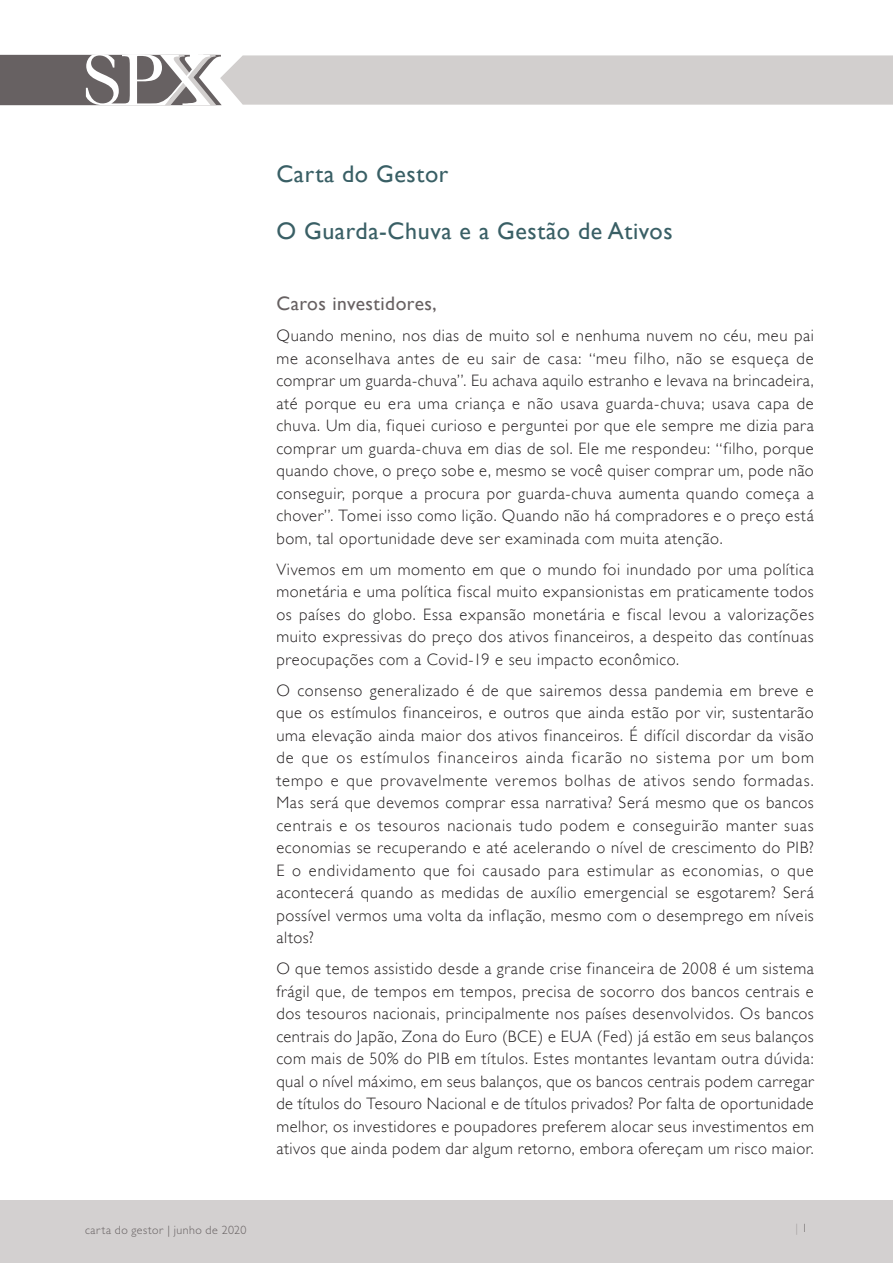
<style>
.page{position:relative;width:893px;height:1263px;background:#fff}
.page>*{position:absolute;margin:0;border:0;box-sizing:border-box;transform-origin:0 0}
.titulo{font:24px "Gill Sans";letter-spacing:.025em;color:#395f65}
.titulo-2{font:19.5px "Gill Sans";letter-spacing:.025em;color:#676162}
.texto{font:300 16.5px/22.5px "Gill Sans";letter-spacing:.035em;color:#231f20;text-align:justify}
.t1{font:300 12px "Gill Sans MT Pro";letter-spacing:.045em;color:#676162}
.texto-2{font:300 12px "Gill Sans MT Pro";color:#a59fa0}
.s1{color:#676162}
</style>
<div class="page">
<div style="left:0;top:1200px;width:893px;height:63px;background:#d3d0d0"></div>
<svg style="left:0;top:54px;width:893px;height:51px;background:#c3c0bf"></svg>
<p class="titulo" style="left:276px;top:160px;width:173px">Carta do Gestor</p>
<p class="titulo" style="left:276px;top:217px;width:398px">O Guarda-Chuva e a Gestão de Ativos</p>
<p class="titulo-2" style="left:276px;top:292px;width:162px">Caros investidores,</p>
<p class="texto" style="left:276px;top:324px;width:539px">Quando menino, nos dias de muito sol e nenhuma nuvem no céu, meu pai me aconselhava antes de eu sair de casa: “meu filho, não se esqueça de comprar um guarda-chuva”. Eu achava aquilo estranho e levava na brincadeira, até porque eu era uma criança e não usava guarda-chuva; usava capa de chuva. Um dia, fiquei curioso e perguntei por que ele sempre me dizia para comprar um guarda-chuva em dias de sol. Ele me respondeu: “filho, porque quando chove, o preço sobe e, mesmo se você quiser comprar um, pode não conseguir, porque a procura por guarda-chuva aumenta quando começa a chover”. Tomei isso como lição. Quando não há compradores e o preço está bom, tal oportunidade deve ser examinada com muita atenção.</p>
<p class="texto" style="left:276px;top:558px;width:539px">Vivemos em um momento em que o mundo foi inundado por uma política monetária e uma política fiscal muito expansionistas em praticamente todos os países do globo. Essa expansão monetária e fiscal levou a valorizações muito expressivas do preço dos ativos financeiros, a despeito das contínuas preocupações com a Covid-19 e seu impacto econômico.</p>
<p class="texto" style="left:276px;top:679px;width:539px">O consenso generalizado é de que sairemos dessa pandemia em breve e que os estímulos financeiros, e outros que ainda estão por vir, sustentarão uma elevação ainda maior dos ativos financeiros. É difícil discordar da visão de que os estímulos financeiros ainda ficarão no sistema por um bom tempo e que provavelmente veremos bolhas de ativos sendo formadas.<br>Mas será que devemos comprar essa narrativa? Será mesmo que os bancos centrais e os tesouros nacionais tudo podem e conseguirão manter suas economias se recuperando e até acelerando o nível de crescimento do PIB?<br>E o endividamento que foi causado para estimular as economias, o que acontecerá quando as medidas de auxílio emergencial se esgotarem? Será possível vermos uma volta da inflação, mesmo com o desemprego em níveis altos?</p>
<p class="texto" style="left:276px;top:957px;width:539px">O que temos assistido desde a grande crise financeira de 2008 é um sistema frágil que, de tempos em tempos, precisa de socorro dos bancos centrais e dos tesouros nacionais, principalmente nos países desenvolvidos. Os bancos centrais do Japão, Zona do Euro (BCE) e EUA (Fed) já estão em seus balanços com mais de 50% do PIB em títulos. Estes montantes levantam outra dúvida: qual o nível máximo, em seus balanços, que os bancos centrais podem carregar de títulos do Tesouro Nacional e de títulos privados? Por falta de oportunidade melhor, os investidores e poupadores preferem alocar seus investimentos em ativos que ainda podem dar algum retorno, embora ofereçam um risco maior.</p>
<p class="t1" style="left:85px;top:1222px;width:163px">carta do gestor | junho de 2020</p>
<p class="texto-2" style="left:796px;top:1221px;width:14px">| <span class="s1">1</span></p>
</div>
